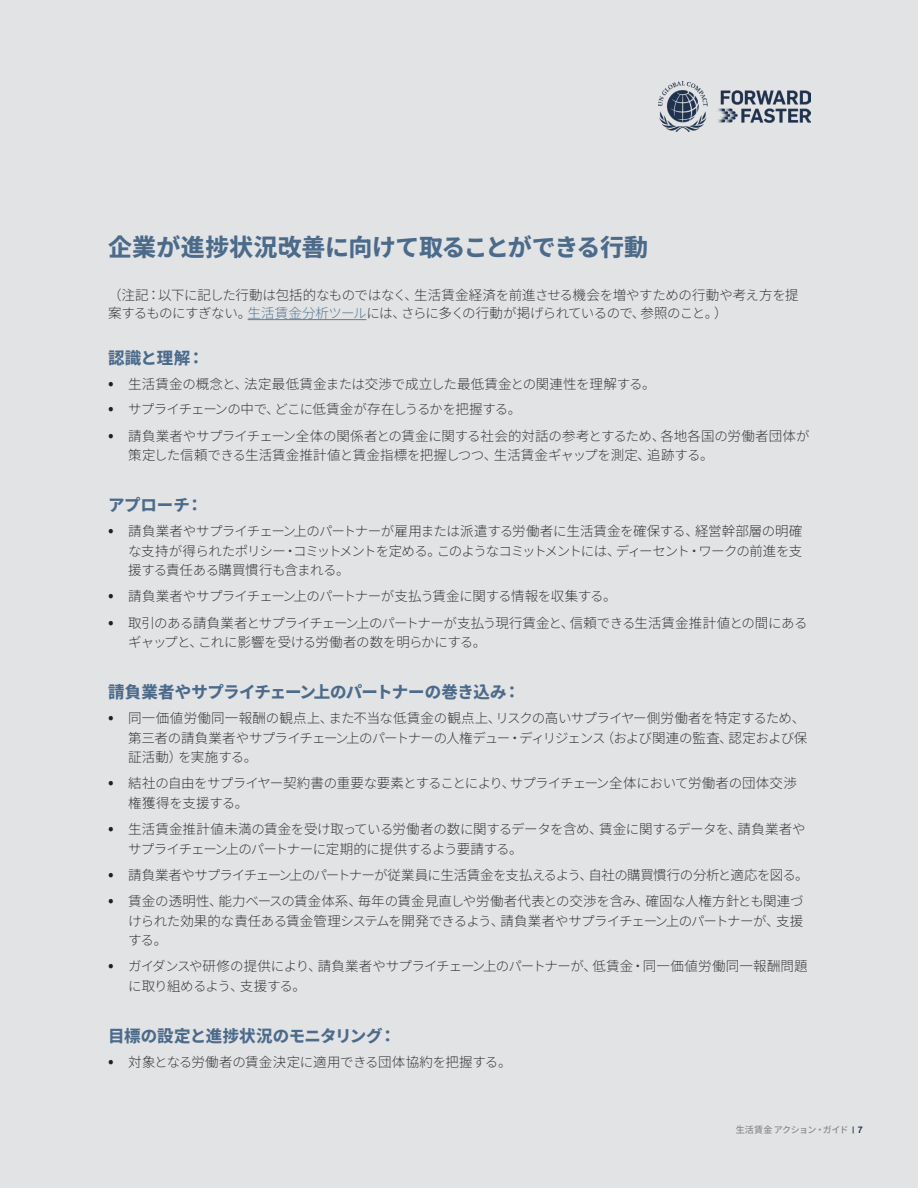
<style>
.page{position:relative;width:918px;height:1188px;background:#fff}
.page>*{position:absolute;margin:0;border:0;box-sizing:border-box;transform-origin:0 0}
.Bodytext{font:800 24px "Noto Sans JP";letter-spacing:-.015em;color:#4c6b8b}
.t1{font:800 16.5px "Noto Sans JP";letter-spacing:-.02em;color:#4c6b8b}
.t2{font:300 13.5px/19.5px "Noto Sans JP";letter-spacing:-.035em;color:#3e3e3f}
.t3{font:300 13.5px/19.5px "Noto Sans JP";letter-spacing:-.01em;color:#3e3e3f}
.t4{font:300 13.5px "Noto Sans JP";letter-spacing:-.06em;color:#3e3e3f}
.t5{font:300 13.5px "Noto Sans JP";letter-spacing:-.015em;color:#3e3e3f}
.t6{font:500 9px "Noto Sans JP";letter-spacing:-.04em;color:#8d8d8e}
.s1{color:#5e7a97}
.s2{font-weight:400;font-size:16.5px;color:#231f20}
.s3{font-family:"Flama";color:#1e3250}
</style>
<div class="page">
<div style="left:1px;top:0;width:917px;height:1188px;background:#e2e3e4"></div>
<img style="left:659px;top:81px;width:151px;height:50px">
<hr style="left:0;top:0;width:1px;height:1188px;background:#e2e3e4">
<hr style="left:248px;top:319px;width:118px;height:1px;background:#5e7a97">
<p class="Bodytext" style="left:108px;top:234px;width:542px">企業が進捗状況改善に向けて取ることができる行動</p>
<p class="t2" style="left:108px;top:286px;width:692px;line-height:18px">（注記：以下に記した行動は包括的なものではなく、生活賃金経済を前進させる機会を増やすための行動や考え方を提案するものにすぎない。<span class="s1">生活賃金分析ツール</span>には、さらに多くの行動が掲げられているので、参照のこと。）</p>
<p class="t1" style="left:108px;top:349px;width:98px">認識と理解：</p>
<p class="t3" style="left:108px;top:375px;width:549px"><span class="s2">•</span> 生活賃金の概念と、法定最低賃金または交渉で成立した最低賃金との関連性を理解する。</p>
<p class="t4" style="left:108px;top:402px;width:415px"><span class="s2">•</span> サプライチェーンの中で、どこに低賃金が存在しうるかを把握する。</p>
<p class="t3" style="left:128px;top:426px;width:683px;text-indent:-20px"><span class="s2">•</span> 請負業者やサプライチェーン全体の関係者との賃金に関する社会的対話の参考とするため、各地各国の労働者団体が策定した信頼できる生活賃金推計値と賃金指標を把握しつつ、生活賃金ギャップを測定、追跡する。</p>
<p class="t1" style="left:108px;top:496px;width:97px">アプローチ：</p>
<p class="t2" style="left:128px;top:522px;width:676px;text-align:justify;text-indent:-20px"><span class="s2">•</span> 請負業者やサプライチェーン上のパートナーが雇用または派遣する労働者に生活賃金を確保する、経営幹部層の明確な支持が得られたポリシー・コミットメントを定める。このようなコミットメントには、ディーセント・ワークの前進を支援する責任ある購買慣行も含まれる。</p>
<p class="t2" style="left:108px;top:587px;width:510px"><span class="s2">•</span> 請負業者やサプライチェーン上のパートナーが支払う賃金に関する情報を収集する。</p>
<p class="t2" style="left:128px;top:613px;width:681px;text-indent:-20px"><span class="s2">•</span> 取引のある請負業者とサプライチェーン上のパートナーが支払う現行賃金と、信頼できる生活賃金推計値との間にあるギャップと、これに影響を受ける労働者の数を明らかにする。</p>
<p class="t1" style="left:108px;top:683px;width:414px">請負業者やサプライチェーン上のパートナーの巻き込み：</p>
<p class="t2" style="left:128px;top:709px;width:681px;text-indent:-20px"><span class="s2">•</span> 同一価値労働同一報酬の観点上、また不当な低賃金の観点上、リスクの高いサプライヤー側労働者を特定するため、第三者の請負業者やサプライチェーン上のパートナーの人権デュー・ディリジェンス（および関連の監査、認定および保証活動）を実施する。</p>
<p class="t2" style="left:128px;top:774px;width:670px;text-indent:-20px"><span class="s2">•</span> 結社の自由をサプライヤー契約書の重要な要素とすることにより、サプライチェーン全体において労働者の団体交渉権獲得を支援する。</p>
<p class="t2" style="left:128px;top:820px;width:679px;text-indent:-20px"><span class="s2">•</span> 生活賃金推計値未満の賃金を受け取っている労働者の数に関するデータを含め、賃金に関するデータを、請負業者やサプライチェーン上のパートナーに定期的に提供するよう要請する。</p>
<p class="t2" style="left:108px;top:865px;width:702px"><span class="s2">•</span> 請負業者やサプライチェーン上のパートナーが従業員に生活賃金を支払えるよう、自社の購買慣行の分析と適応を図る。</p>
<p class="t2" style="left:128px;top:892px;width:677px;text-align:justify;text-indent:-20px"><span class="s2">•</span> 賃金の透明性、能力ベースの賃金体系、毎年の賃金見直しや労働者代表との交渉を含み、確固な人権方針とも関連づけられた効果的な責任ある賃金管理システムを開発できるよう、請負業者やサプライチェーン上のパートナーが、支援する。</p>
<p class="t2" style="left:128px;top:957px;width:681px;text-indent:-20px"><span class="s2">•</span> ガイダンスや研修の提供により、請負業者やサプライチェーン上のパートナーが、低賃金・同一価値労働同一報酬問題に取り組めるよう、支援する。</p>
<p class="t1" style="left:108px;top:1027px;width:290px">目標の設定と進捗状況のモニタリング：</p>
<p class="t5" style="left:108px;top:1054px;width:405px"><span class="s2">•</span> 対象となる労働者の賃金決定に適用できる団体協約を把握する。</p>
<p class="t6" style="left:736px;top:1125px;width:129px">生活賃金 アクション・ガイド <span class="s3">| 7</span></p>
</div>
